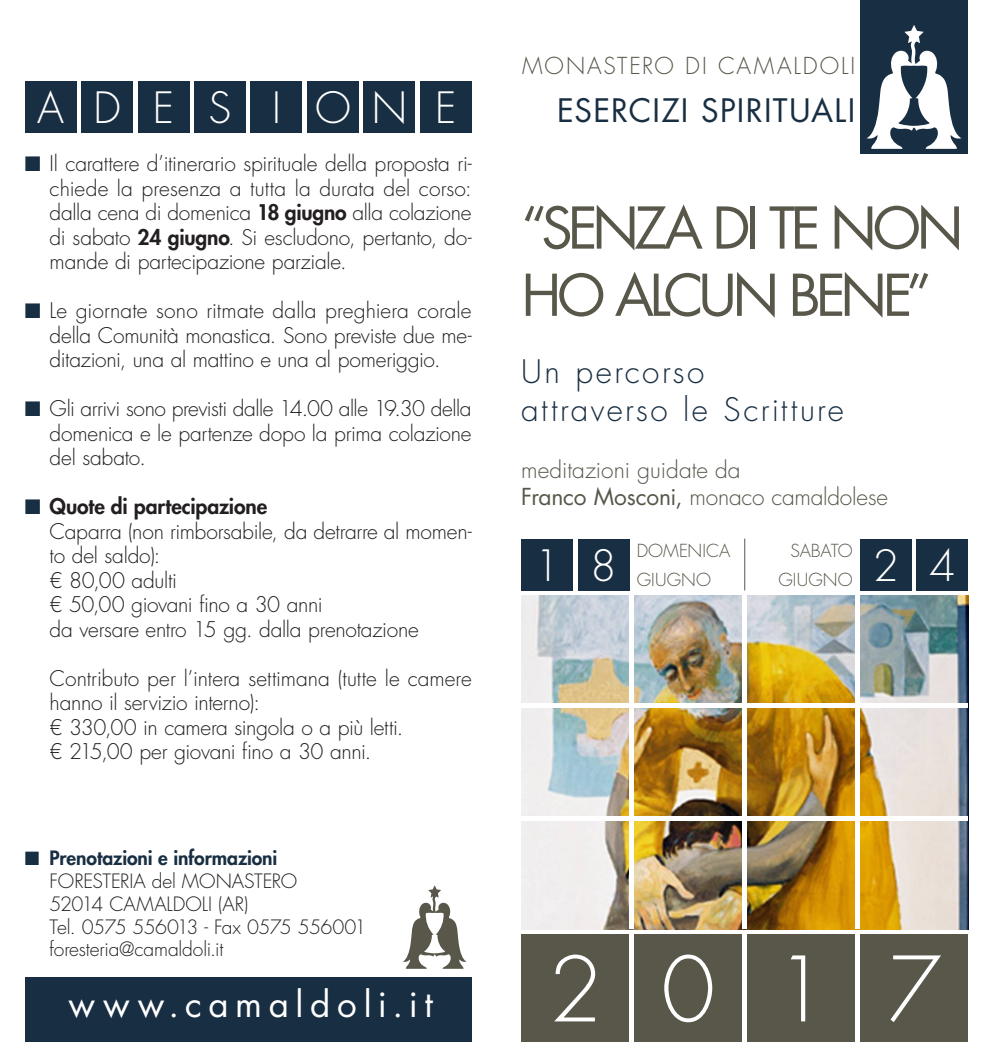
<style>
.page{position:relative;width:993px;height:1042px;background:#fff}
.page>*{position:absolute;margin:0;border:0;box-sizing:border-box;transform-origin:0 0}
.Stile_di_paragrafo_2{font:300 87.5px "Futura";color:#fff}
.t1{font:56px/67.2px "Futura";letter-spacing:-.08em;color:#58574a}
.Stile_di_paragrafo_2-2{font:300 42px "Futura";color:#fff}
.Sottotitolo{font:35px "Futura";letter-spacing:.19em;color:#fff}
.t2{font:300 31.5px "Futura";letter-spacing:.075em;color:#182e42}
.t3{font:31.5px "Futura";letter-spacing:.04em;color:#182e42}
.t4{font:300 22.75px "Futura";color:#58574a}
.t5{font:300 22.75px "Futura";letter-spacing:.08em;color:#58574a}
.Sottotitolo-2{font:300 21px/24.5px "Futura";letter-spacing:-.01em;color:#231f20;text-align:justify}
.Sottotitolo-3{font:800 21px "Futura";letter-spacing:-.005em;color:#231f20}
.Sottotitolo-4{font:300 19.25px "Futura";letter-spacing:-.015em;color:#231f20}
.Sottotitolo-5{font:300 19.25px "Futura";letter-spacing:-.035em;color:#231f20}
.Sottotitolo-6{font:800 19.25px "Futura";letter-spacing:-.005em;color:#182e42}
.Stile_di_paragrafo_2-3{font:300 17.5px "Futura";letter-spacing:.005em;color:#58574a}
.s1{color:#182e42}
.s2{font-weight:800}
.s3{font-weight:400}
</style>
<div class="page">
<div style="left:859px;top:0;width:108px;height:154px;background:#182e42"></div>
<div style="left:521px;top:934px;width:108px;height:108px;background:#58574a"></div>
<img style="left:521px;top:595px;width:446px;height:334px">
<div style="left:859px;top:539px;width:52px;height:51px;background:#182e42"></div>
<div style="left:916px;top:539px;width:51px;height:51px;background:#182e42"></div>
<div style="left:577px;top:539px;width:52px;height:51px;background:#182e42"></div>
<div style="left:521px;top:539px;width:51px;height:51px;background:#182e42"></div>
<div style="left:634px;top:934px;width:108px;height:108px;background:#58574a"></div>
<div style="left:747px;top:934px;width:107px;height:108px;background:#58574a"></div>
<div style="left:859px;top:934px;width:108px;height:108px;background:#58574a"></div>
<svg style="left:866px;top:25px;width:95px;height:124px"></svg>
<hr style="left:744px;top:538px;width:1px;height:52px;background:#58574a">
<div style="left:25px;top:977px;width:446px;height:65px;background:#182e42"></div>
<svg style="left:403px;top:885px;width:63px;height:84px"></svg>
<div style="left:363px;top:82px;width:52px;height:51px;background:#182e42"></div>
<div style="left:420px;top:82px;width:51px;height:51px;background:#182e42"></div>
<div style="left:251px;top:82px;width:51px;height:51px;background:#182e42"></div>
<div style="left:138px;top:82px;width:51px;height:51px;background:#182e42"></div>
<div style="left:307px;top:82px;width:51px;height:51px;background:#182e42"></div>
<div style="left:194px;top:82px;width:52px;height:51px;background:#182e42"></div>
<div style="left:81px;top:82px;width:52px;height:51px;background:#182e42"></div>
<div style="left:25px;top:82px;width:51px;height:51px;background:#182e42"></div>
<div style="left:629px;top:595px;width:5px;height:334px;background:#fff"></div>
<div style="left:741px;top:595px;width:5px;height:334px;background:#fff"></div>
<div style="left:854px;top:595px;width:5px;height:334px;background:#fff"></div>
<div style="left:521px;top:703px;width:446px;height:5px;background:#fff"></div>
<div style="left:521px;top:816px;width:446px;height:5px;background:#fff"></div>
<p class="Stile_di_paragrafo_2-2" style="left:37px;top:83px;width:28px">A</p>
<p class="Stile_di_paragrafo_2-2" style="left:93px;top:83px;width:29px">D</p>
<p class="Stile_di_paragrafo_2-2" style="left:153px;top:83px;width:23px">E</p>
<p class="Stile_di_paragrafo_2-2" style="left:208px;top:83px;width:24px">S</p>
<p class="Stile_di_paragrafo_2-2" style="left:272px;top:83px;width:10px">I</p>
<p class="Stile_di_paragrafo_2-2" style="left:315px;top:83px;width:37px">O</p>
<p class="Stile_di_paragrafo_2-2" style="left:371px;top:83px;width:37px">N</p>
<p class="Stile_di_paragrafo_2-2" style="left:435px;top:83px;width:23px">E</p>
<p class="Sottotitolo-2" style="left:50px;top:152px;width:423px;text-indent:-25px"><span class="s1">■</span> Il carattere d’itinerario spirituale della proposta ri&shy;chiede la presenza a tutta la durata del corso: dalla cena di domenica <span class="s2">18 giugno</span> alla colazione di sabato <span class="s2">24 giugno</span>. Si escludono, pertanto, do&shy;mande di partecipazione parziale.</p>
<p class="Sottotitolo-2" style="left:50px;top:299px;width:423px;text-indent:-25px"><span class="s1">■</span> Le giornate sono ritmate dalla preghiera corale della Comunità monastica. Sono previste due me&shy;ditazioni, una al mattino e una al pomeriggio.</p>
<p class="Sottotitolo-2" style="left:50px;top:397px;width:423px;text-indent:-25px"><span class="s1">■</span> Gli arrivi sono previsti dalle 14.00 alle 19.30 della domenica e le partenze dopo la prima colazione del sabato.</p>
<p class="Sottotitolo-3" style="left:25px;top:493px;width:244px"><span class="s1">■</span> Quote di partecipazione</p>
<p class="Sottotitolo-2" style="left:50px;top:519px;width:423px">Caparra (non rimborsabile, da detrarre al momen&shy;to del saldo):</p>
<p class="Sottotitolo-2" style="left:50px;top:568px;width:129px">€ 80,00 adulti</p>
<p class="Sottotitolo-2" style="left:50px;top:593px;width:274px">€ 50,00 giovani fino a 30 anni</p>
<p class="Sottotitolo-2" style="left:50px;top:617px;width:370px">da versare entro 15 gg. dalla prenotazione</p>
<p class="Sottotitolo-2" style="left:50px;top:666px;width:423px">Contributo per l’intera settimana (tutte le camere hanno il servizio interno):</p>
<p class="Sottotitolo-2" style="left:50px;top:715px;width:355px">€ 330,00 in camera singola o a più letti.</p>
<p class="Sottotitolo-2" style="left:50px;top:740px;width:323px">€ 215,00 per giovani fino a 30 anni.</p>
<p class="Sottotitolo-6" style="left:25px;top:846px;width:254px">■ Prenotazioni e informazioni</p>
<p class="Sottotitolo-4" style="left:50px;top:869px;width:249px">FORESTERIA del MONASTERO</p>
<p class="Sottotitolo-4" style="left:50px;top:892px;width:200px">52014 CAMALDOLI (AR)</p>
<p class="Sottotitolo-5" style="left:50px;top:915px;width:318px">Tel. 0575 556013 - Fax 0575 556001</p>
<p class="Sottotitolo-4" style="left:50px;top:937px;width:175px">foresteria@camaldoli.it</p>
<p class="Sottotitolo" style="left:69px;top:982px;width:365px">www.camaldoli.it</p>
<p class="t5" style="left:522px;top:52px;width:334px">MONASTERO DI CAMALDOLI</p>
<p class="t3" style="left:557px;top:91px;width:299px">ESERCIZI SPIRITUALI</p>
<p class="t1" style="left:521px;top:195px;width:443px">“SENZA DI TE NON<br>HO ALCUN BENE”</p>
<p class="t2" style="left:521px;top:352px;width:185px">Un percorso</p>
<p class="t2" style="left:521px;top:390px;width:324px">attraverso le Scritture</p>
<p class="t4" style="left:521px;top:455px;width:221px">meditazioni guidate da</p>
<p class="t4" style="left:521px;top:483px;width:368px"><span class="s3">Franco Mosconi,</span> monaco camaldolese</p>
<p class="Stile_di_paragrafo_2-2" style="left:534px;top:540px;width:28px">1</p>
<p class="Stile_di_paragrafo_2-2" style="left:590px;top:540px;width:28px">8</p>
<p class="Stile_di_paragrafo_2-3" style="left:636px;top:540px;width:95px">DOMENICA</p>
<p class="Stile_di_paragrafo_2-3" style="left:790px;top:540px;width:64px">SABATO</p>
<p class="Stile_di_paragrafo_2-3" style="left:636px;top:568px;width:76px">GIUGNO</p>
<p class="Stile_di_paragrafo_2-3" style="left:778px;top:568px;width:76px">GIUGNO</p>
<p class="Stile_di_paragrafo_2-2" style="left:872px;top:540px;width:28px">2</p>
<p class="Stile_di_paragrafo_2-2" style="left:929px;top:540px;width:28px">4</p>
<p class="Stile_di_paragrafo_2" style="left:548px;top:936px;width:56px">2</p>
<p class="Stile_di_paragrafo_2" style="left:661px;top:936px;width:56px">0</p>
<p class="Stile_di_paragrafo_2" style="left:773px;top:936px;width:56px">1</p>
<p class="Stile_di_paragrafo_2" style="left:886px;top:936px;width:56px">7</p>
</div>
